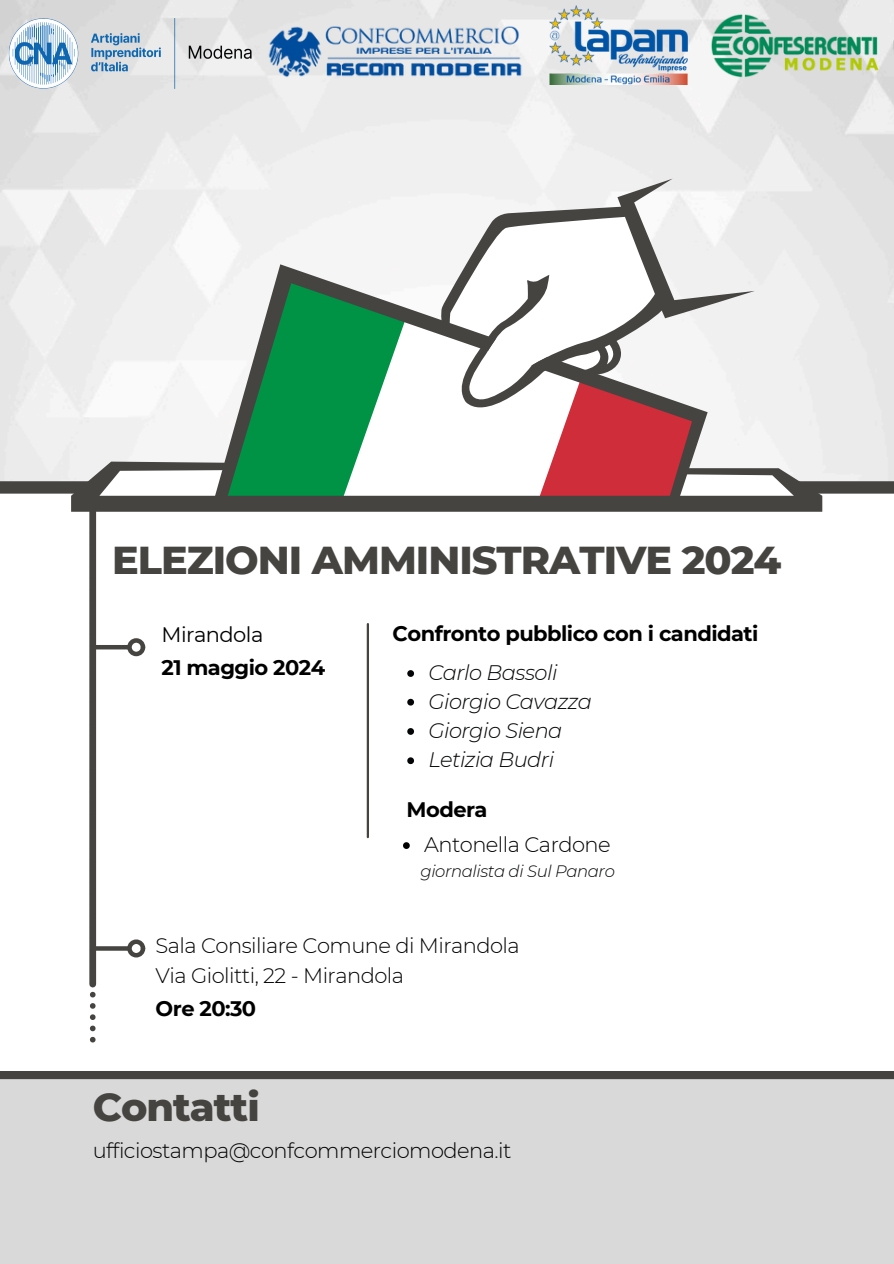
<style>
.page{position:relative;width:894px;height:1264px;background:#fff}
.page>*{position:absolute;margin:0;border:0;box-sizing:border-box;transform-origin:0 0}
.t1{font:800 39.75px "Montserrat";letter-spacing:-.025em;color:#464441}
.t2{font:300 21px/29.2px "Montserrat";letter-spacing:-.025em;color:#000}
.t3{font:700 21px "Montserrat";letter-spacing:-.025em;color:#000}
.t4{font:italic 300 21px "Montserrat";letter-spacing:-.025em;color:#030405}
.t5{font:21px "Montserrat";letter-spacing:-.025em;color:#000}
.t6{font:italic 300 16.5px "Montserrat";letter-spacing:-.025em;color:#030405}
</style>
<div class="page">
<img style="left:0;top:0;width:893px;height:481px">
<div style="left:0;top:481px;width:893px;height:12px;background:#464441"></div>
<svg style="left:89px;top:210px;width:722px;height:147px;fill:#f0f0f0"></svg>
<svg style="left:213px;top:264px;width:227px;height:93px"></svg>
<svg style="left:71px;top:357px;width:751px;height:155px"></svg>
<svg style="left:440px;top:179px;width:314px;height:238px"></svg>
<div style="left:89px;top:505px;width:7px;height:479px;background:#464441"></div>
<svg style="left:90px;top:984px;width:5px;height:58px"></svg>
<hr style="left:366px;top:624px;width:3px;height:213px;background:#464441">
<hr style="left:93px;top:645px;width:35px;height:4px;background:#464441">
<div style="left:127px;top:638px;width:18px;height:18px;border:5px solid #464441;border-radius:50%"></div>
<svg style="left:96px;top:946px;width:31px;height:4px"></svg>
<div style="left:127px;top:939px;width:18px;height:18px;border:5px solid #464441;border-radius:50%"></div>
<div style="left:0;top:1071px;width:893px;height:192px;background:#d9d9d9"></div>
<svg style="left:407px;top:698px;width:7px;height:7px"></svg>
<svg style="left:407px;top:728px;width:7px;height:6px"></svg>
<svg style="left:407px;top:757px;width:7px;height:7px"></svg>
<svg style="left:403px;top:842px;width:6px;height:7px"></svg>
<svg style="left:407px;top:670px;width:7px;height:7px"></svg>
<img style="left:9px;top:18px;width:244px;height:72px">
<img style="left:266px;top:26px;width:258px;height:52px">
<img style="left:549px;top:6px;width:138px;height:78px">
<img style="left:709px;top:12px;width:184px;height:66px">
<p class="t1" style="left:112px;top:536px;width:670px">ELEZIONI AMMINISTRATIVE 2024</p>
<p class="t5" style="left:161px;top:622px;width:103px">Mirandola</p>
<h3 class="t3" style="left:161px;top:655px;width:165px">21 maggio 2024</h3>
<p class="t3" style="left:392px;top:621px;width:367px">Confronto pubblico con i candidati</p>
<h3 class="t4" style="left:428px;top:660px;width:131px">Carlo Bassoli</h3>
<p class="t4" style="left:428px;top:688px;width:165px">Giorgio Cavazza</p>
<p class="t4" style="left:428px;top:718px;width:135px">Giorgio Siena</p>
<h1 class="t4" style="left:428px;top:747px;width:127px">Letizia Budri</h1>
<p class="t3" style="left:406px;top:797px;width:82px">Modera</p>
<h3 class="t2" style="left:424px;top:830px;width:188px">Antonella Cardone</h3>
<h2 class="t6" style="left:420px;top:860px;width:196px">giornalista di Sul Panaro</h2>
<h4 class="t2" style="left:155px;top:931px;width:365px">Sala Consiliare Comune di Mirandola<br>Via Giolitti, 22 - Mirandola</h4>
<p class="t3" style="left:155px;top:995px;width:102px">Ore 20:30</p>
<p class="t1" style="left:93px;top:1082px;width:168px">Contatti</p>
<p class="t2" style="left:93px;top:1135px;width:420px">ufficiostampa@confcommerciomodena.it</p>
</div>
